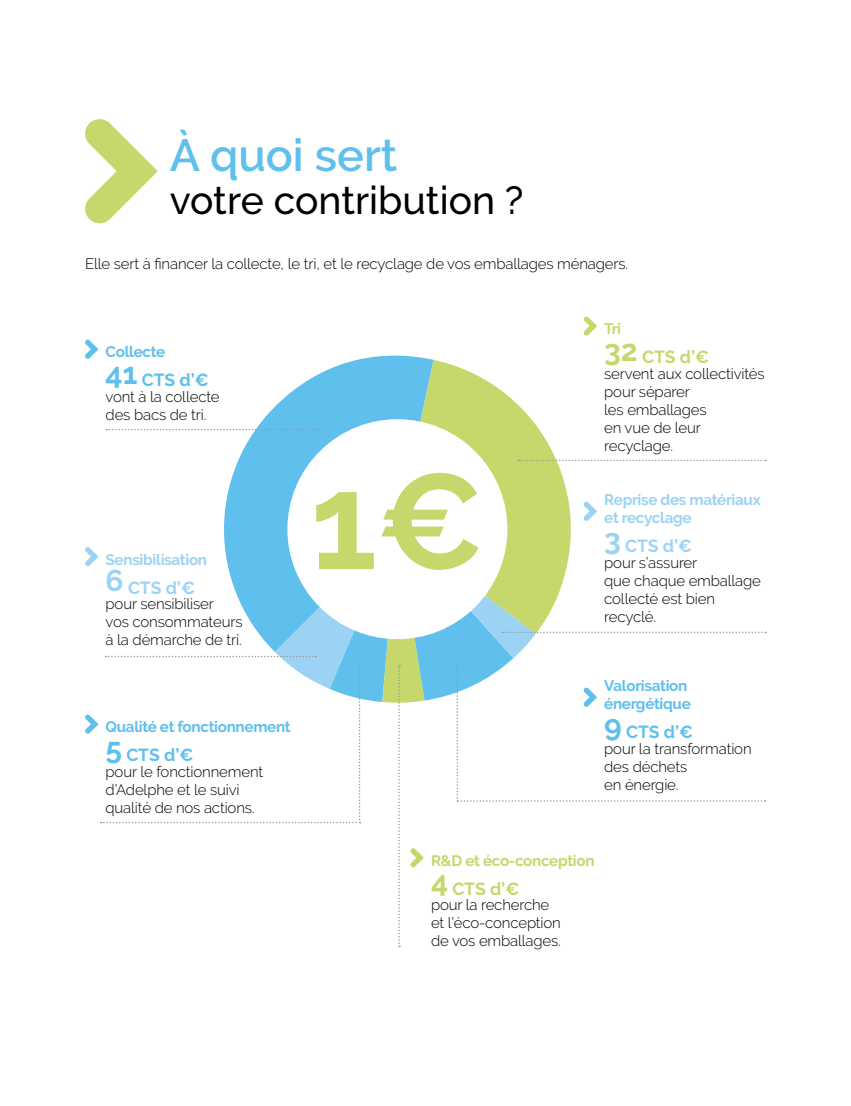
<style>
.page{position:relative;width:851px;height:1106px;background:#fff}
.page>*{position:absolute;margin:0;border:0;box-sizing:border-box;transform-origin:0 0}
.t1{font:700 134.7px "Raleway";color:#c6d76b}
.t2{font:600 45px "Raleway";color:#5fbfed}
.t3{font:500 39px "Raleway";color:#000}
.t4{font:700 17.55px "Raleway";letter-spacing:-.005em;color:#5fbfed}
.t5{font:700 17.55px "Raleway";letter-spacing:-.005em;color:#c6d76b}
.t6{font:700 17.55px "Raleway";letter-spacing:-.005em;color:#9cd3f4}
.t7{font:700 15.15px/18px "Raleway";letter-spacing:-.02em;color:#5fbfed}
.t8{font:700 15.15px/18px "Raleway";letter-spacing:-.02em;color:#9cd3f4}
.t9{font:700 15.15px "Raleway";letter-spacing:-.02em;color:#c6d76b}
.t10{font:300 15px/18px "Raleway";letter-spacing:-.01em;color:#000}
.s1{font-size:30px}
</style>
<div class="page">
<svg style="left:85px;top:119px;width:73px;height:105px"></svg>
<svg style="left:433px;top:360px;width:153px;height:169px"></svg>
<svg style="left:207px;top:355px;width:226px;height:174px"></svg>
<svg style="left:273px;top:405px;width:248px;height:124px"></svg>
<svg style="left:518px;top:460px;width:248px;height:1px"></svg>
<svg style="left:85px;top:339px;width:13px;height:20px"></svg>
<svg style="left:583px;top:316px;width:14px;height:20px"></svg>
<svg style="left:583px;top:501px;width:14px;height:20px"></svg>
<svg style="left:106px;top:429px;width:210px;height:1px"></svg>
<svg style="left:85px;top:529px;width:681px;height:418px"></svg>
<h2 class="t2" style="left:170px;top:129px;width:229px">À quoi sert</h2>
<h3 class="t3" style="left:170px;top:178px;width:355px">votre contribution ?</h3>
<p class="t10" style="left:85px;top:255px;width:544px">Elle sert à financer la collecte, le tri, et le recyclage de vos emballages ménagers.</p>
<p class="t7" style="left:106px;top:343px;width:61px">Collecte</p>
<p class="t4" style="left:106px;top:370px;width:105px"><span class="s1">41</span> CTS d’€</p>
<p class="t10" style="left:106px;top:387px;width:115px">vont à la collecte des bacs de tri.</p>
<p class="t8" style="left:106px;top:550px;width:103px">Sensibilisation</p>
<p class="t6" style="left:106px;top:577px;width:91px"><span class="s1">6</span> CTS d’€</p>
<p class="t10" style="left:106px;top:594px;width:138px">pour sensibiliser<br>vos consommateurs à la démarche de tri.</p>
<p class="t7" style="left:106px;top:718px;width:186px">Qualité et fonctionnement</p>
<p class="t4" style="left:106px;top:745px;width:89px"><span class="s1">5</span> CTS d’€</p>
<p class="t10" style="left:106px;top:762px;width:159px">pour le fonctionnement d’Adelphe et le suivi qualité de nos actions.</p>
<h1 class="t1" style="left:310px;top:445px;width:176px">1€</h1>
<p class="t9" style="left:604px;top:320px;width:18px">Tri</p>
<p class="t5" style="left:604px;top:347px;width:106px"><span class="s1">32</span> CTS d’€</p>
<p class="t10" style="left:604px;top:364px;width:162px">servent aux collectivités pour séparer<br>les emballages<br>en vue de leur recyclage.</p>
<p class="t8" style="left:604px;top:491px;width:158px">Reprise des matériaux et recyclage</p>
<p class="t6" style="left:604px;top:536px;width:89px"><span class="s1">3</span> CTS d’€</p>
<p class="t10" style="left:604px;top:553px;width:158px">pour s’assurer<br>que chaque emballage collecté est bien recyclé.</p>
<p class="t7" style="left:604px;top:677px;width:88px">Valorisation énergétique</p>
<p class="t4" style="left:604px;top:722px;width:90px"><span class="s1">9</span> CTS d’€</p>
<p class="t10" style="left:604px;top:739px;width:149px">pour la transformation des déchets<br>en énergie.</p>
<p class="t9" style="left:431px;top:851px;width:165px">R&amp;D et éco-conception</p>
<p class="t5" style="left:431px;top:878px;width:90px"><span class="s1">4</span> CTS d’€</p>
<p class="t10" style="left:431px;top:896px;width:131px">pour la recherche et l’éco-conception de vos emballages.</p>
</div>
